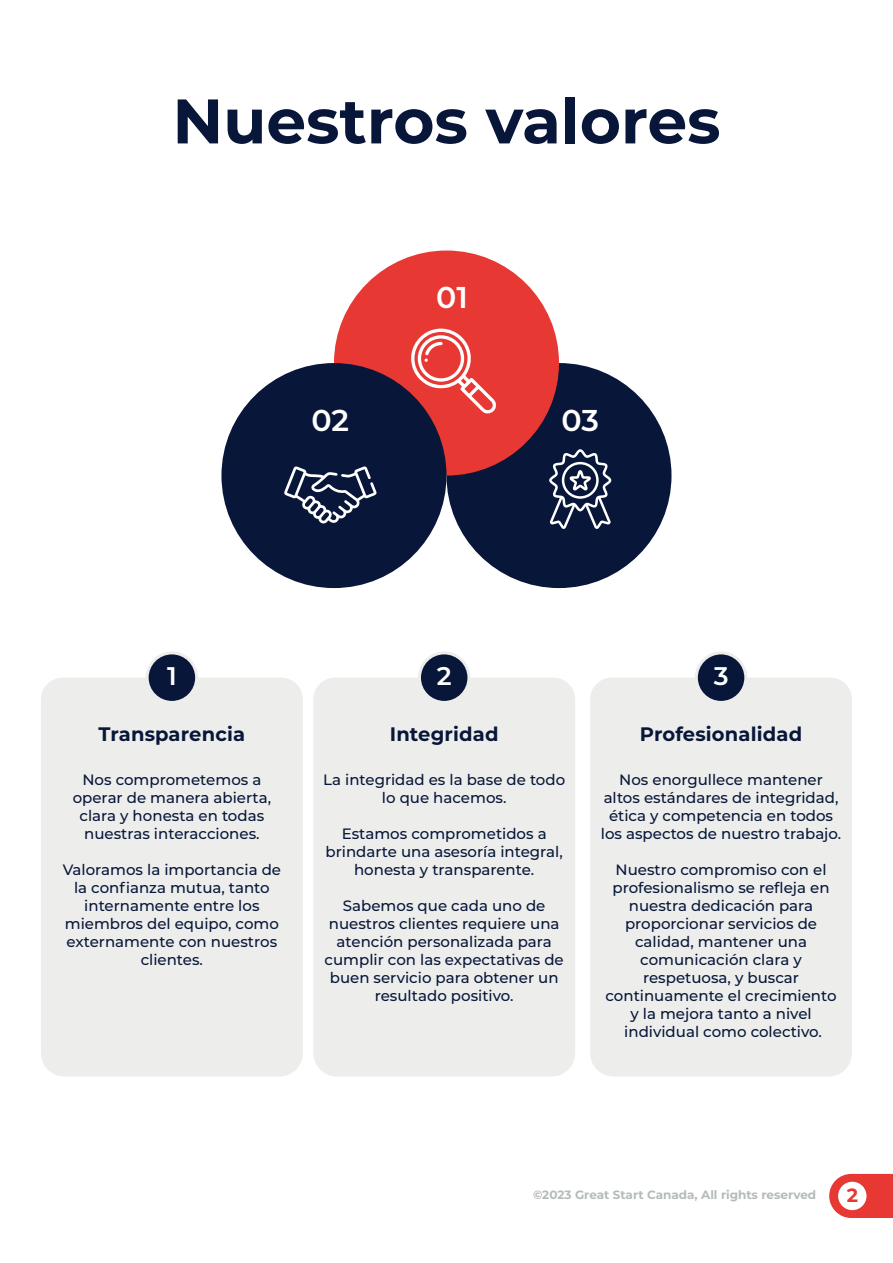
<style>
.page{position:relative;width:893px;height:1263px;background:#fff}
.page>*{position:absolute;margin:0;border:0;box-sizing:border-box;transform-origin:0 0}
.t1{font:700 62.85px "Montserrat";color:#081739}
.t2{font:600 30.15px "Montserrat";color:#fff}
.t3{font:600 25.5px "Montserrat";color:#fff}
.t4{font:700 19.5px "Montserrat";letter-spacing:.01em;color:#081739}
.t5{font:700 19.05px "Montserrat";color:#e73833}
.t6{font:500 15px/18px "Montserrat";color:#081739;text-align:center}
.t7{font:700 12px "Montserrat";color:#b5babc}
</style>
<div class="page">
<svg style="left:829px;top:1174px;width:64px;height:44px;background:#e94d49"></svg>
<div style="left:838px;top:1182px;width:28px;height:28px;background:#fff;border-radius:50%"></div>
<div style="left:446px;top:363px;width:225px;height:225px;background:#081739;border-radius:50%"></div>
<div style="left:334px;top:251px;width:225px;height:225px;background:#e73833;border-radius:50%"></div>
<div style="left:221px;top:363px;width:225px;height:225px;background:#081739;border-radius:50%"></div>
<div style="left:590px;top:677px;width:262px;height:399px;background:#edeeec;border-radius:23px"></div>
<div style="left:696px;top:653px;width:50px;height:49px;background:#081739;border-radius:50%"></div>
<div style="left:695px;top:651px;width:52px;height:53px;border:3px solid #edeeec;border-radius:50%"></div>
<div style="left:313px;top:677px;width:262px;height:399px;background:#edeeec;border-radius:23px"></div>
<div style="left:419px;top:653px;width:50px;height:49px;background:#081739;border-radius:50%"></div>
<div style="left:418px;top:651px;width:52px;height:53px;border:3px solid #edeeec;border-radius:50%"></div>
<div style="left:41px;top:677px;width:262px;height:399px;background:#edeeec;border-radius:23px"></div>
<div style="left:147px;top:653px;width:50px;height:49px;background:#081739;border-radius:50%"></div>
<div style="left:146px;top:651px;width:52px;height:53px;border:3px solid #edeeec;border-radius:50%"></div>
<svg style="left:284px;top:466px;width:92px;height:58px"></svg>
<svg style="left:549px;top:449px;width:63px;height:80px"></svg>
<svg style="left:411px;top:329px;width:85px;height:86px"></svg>
<h1 class="t1" style="left:172px;top:76px;width:550px">Nuestros valores</h1>
<h2 class="t2" style="left:436px;top:276px;width:33px">01</h2>
<h2 class="t2" style="left:312px;top:398px;width:39px">02</h2>
<h2 class="t2" style="left:561px;top:399px;width:39px">03</h2>
<h3 class="t3" style="left:167px;top:658px;width:11px">1</h3>
<h3 class="t3" style="left:437px;top:658px;width:16px">2</h3>
<h3 class="t3" style="left:714px;top:658px;width:16px">3</h3>
<h3 class="t4" style="left:98px;top:720px;width:148px">Transparencia</h3>
<h3 class="t4" style="left:390px;top:720px;width:110px">Integridad</h3>
<h3 class="t4" style="left:640px;top:720px;width:164px">Profesionalidad</h3>
<p class="t6" style="left:73px;top:770px;width:200px">Nos comprometemos a operar de manera abierta, clara y honesta en todas nuestras interacciones.</p>
<p class="t6" style="left:63px;top:860px;width:220px">Valoramos la importancia de la confianza mutua, tanto internamente entre los miembros del equipo, como externamente con nuestros clientes.</p>
<p class="t6" style="left:323px;top:770px;width:244px">La integridad es la base de todo lo que hacemos.</p>
<p class="t6" style="left:326px;top:824px;width:239px">Estamos comprometidos a brindarte una asesoría integral, honesta y transparente.</p>
<p class="t6" style="left:325px;top:896px;width:241px">Sabemos que cada uno de nuestros clientes requiere una atención personalizada para cumplir con las expectativas de buen servicio para obtener un resultado positivo.</p>
<p class="t6" style="left:601px;top:770px;width:242px">Nos enorgullece mantener altos estándares de integridad, ética y competencia en todos los aspectos de nuestro trabajo.</p>
<p class="t6" style="left:605px;top:860px;width:233px">Nuestro compromiso con el profesionalismo se refleja en nuestra dedicación para proporcionar servicios de calidad, mantener una comunicación clara y respetuosa, y buscar continuamente el crecimiento y la mejora tanto a nivel individual como colectivo.</p>
<p class="t7" style="left:533px;top:1186px;width:285px">©2023 Great Start Canada, All rights reserved</p>
<p class="t5" style="left:847px;top:1182px;width:13px">2</p>
</div>
